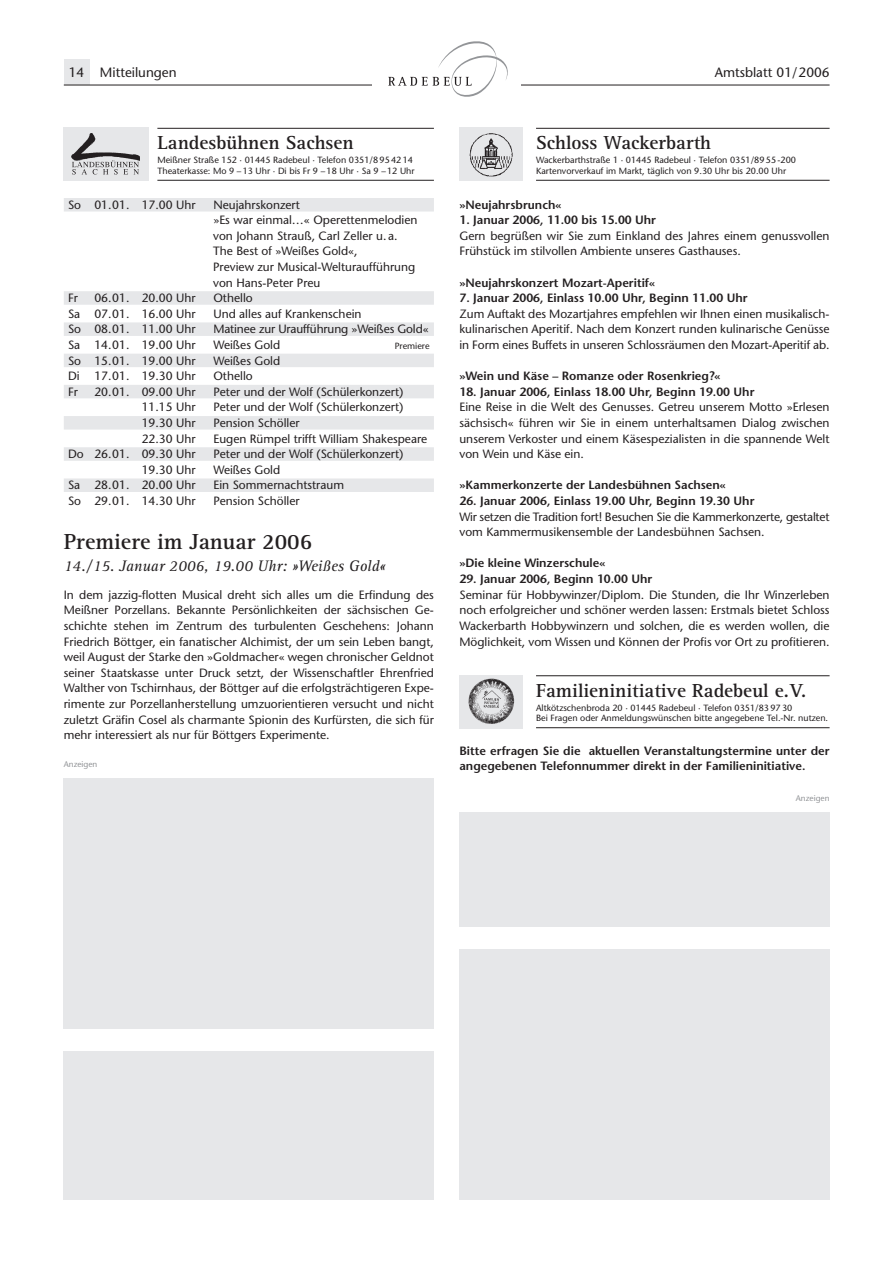
<style>
.page{position:relative;width:893px;height:1262px;background:#fff}
.page>*{position:absolute;margin:0;border:0;box-sizing:border-box;transform-origin:0 0}
.t1{font:700 22.5px "Rotis Serif";color:#231f20}
.t2{font:700 19.5px "Rotis Serif";color:#231f20}
.t3{font:italic 15.75px "Rotis Serif";color:#231f20}
.t4{font:13.5px "Stone Sans";color:#231f20}
.t5{font:12px/15.6px "Stone Sans";color:#231f20;text-align:justify}
.t6{font:600 12px/15.6px "Stone Sans";color:#231f20}
.t7{font:9px/10.5px "Stone Sans";color:#231f20}
.t8{font:8.25px "Stone Sans";color:#939598}
</style>
<div class="page">
<div style="left:64px;top:60px;width:25px;height:25px;background:#e6e7e9"></div>
<hr style="left:64px;top:85px;width:765px;height:1px;background:#231f20">
<div style="left:372px;top:36px;width:149px;height:64px;background:#fff"></div>
<svg style="left:388px;top:41px;width:120px;height:56px"></svg>
<hr style="left:157px;top:128px;width:277px;height:1px;background:#231f20">
<hr style="left:157px;top:180px;width:277px;height:1px;background:#231f20">
<div style="left:64px;top:198px;width:370px;height:13px;background:#e6e7e9"></div>
<div style="left:64px;top:291px;width:370px;height:14px;background:#e6e7e9"></div>
<div style="left:64px;top:322px;width:370px;height:14px;background:#e6e7e9"></div>
<div style="left:64px;top:354px;width:370px;height:13px;background:#e6e7e9"></div>
<div style="left:64px;top:385px;width:370px;height:13px;background:#e6e7e9"></div>
<div style="left:64px;top:416px;width:370px;height:13px;background:#e6e7e9"></div>
<div style="left:64px;top:447px;width:370px;height:14px;background:#e6e7e9"></div>
<div style="left:64px;top:478px;width:370px;height:14px;background:#e6e7e9"></div>
<div style="left:64px;top:128px;width:85px;height:53px;background:#e6e7e9"></div>
<img style="left:72px;top:134px;width:67px;height:26px">
<svg style="left:72px;top:160px;width:67px;height:14px"></svg>
<hr style="left:536px;top:128px;width:293px;height:1px;background:#231f20">
<hr style="left:536px;top:180px;width:293px;height:1px;background:#231f20">
<img style="left:459px;top:129px;width:64px;height:52px">
<hr style="left:536px;top:675px;width:293px;height:1px;background:#231f20">
<hr style="left:536px;top:727px;width:293px;height:1px;background:#231f20">
<div style="left:459px;top:675px;width:64px;height:53px;background:#e6e7e9"></div>
<img style="left:469px;top:679px;width:46px;height:45px">
<div style="left:64px;top:1050px;width:370px;height:149px;background:#e6e7e9"></div>
<div style="left:64px;top:778px;width:370px;height:251px;background:#e6e7e9"></div>
<div style="left:459px;top:948px;width:370px;height:251px;background:#e6e7e9"></div>
<div style="left:459px;top:812px;width:370px;height:115px;background:#e6e7e9"></div>
<p class="t4" style="left:69px;top:67px;width:109px">14 Mitteilungen</p>
<p class="t4" style="left:714px;top:67px;width:116px">Amtsblatt 01/2006</p>
<h2 class="t2" style="left:157px;top:136px;width:198px">Landesbühnen Sachsen</h2>
<p class="t7" style="left:157px;top:156px;width:259px">Meißner Straße 152 · 01445 Radebeul · Telefon 0351/8 95 42 14<br>Theaterkasse: Mo 9 – 13 Uhr · Di bis Fr 9 – 18 Uhr · Sa 9 – 12 Uhr</p>
<p class="t5" style="left:68px;top:198px;width:129px">So 01.01. 17.00 Uhr</p>
<p class="t5" style="left:213px;top:198px;width:206px;text-align:left">Neujahrskonzert<br>»Es war einmal…« Operettenmelodien von Johann Strauß, Carl Zeller u. a.<br>The Best of »Weißes Gold«,<br>Preview zur Musical-Welturaufführung von Hans-Peter Preu</p>
<p class="t5" style="left:68px;top:291px;width:11px">Fr</p>
<p class="t5" style="left:94px;top:291px;width:103px">06.01. 20.00 Uhr</p>
<p class="t5" style="left:213px;top:291px;width:41px">Othello</p>
<p class="t5" style="left:68px;top:307px;width:129px">Sa 07.01. 16.00 Uhr</p>
<p class="t5" style="left:213px;top:307px;width:150px">Und alles auf Krankenschein</p>
<p class="t5" style="left:68px;top:323px;width:129px">So 08.01. 11.00 Uhr</p>
<p class="t5" style="left:213px;top:323px;width:217px">Matinee zur Uraufführung »Weißes Gold«</p>
<p class="t5" style="left:68px;top:338px;width:129px">Sa 14.01. 19.00 Uhr</p>
<p class="t5" style="left:213px;top:338px;width:68px">Weißes Gold</p>
<p class="t7" style="left:394px;top:341px;width:36px">Premiere</p>
<p class="t5" style="left:68px;top:354px;width:129px">So 15.01. 19.00 Uhr</p>
<p class="t5" style="left:213px;top:354px;width:68px">Weißes Gold</p>
<p class="t5" style="left:68px;top:369px;width:129px">Di 17.01. 19.30 Uhr</p>
<p class="t5" style="left:213px;top:369px;width:41px">Othello</p>
<p class="t5" style="left:68px;top:385px;width:11px">Fr</p>
<p class="t5" style="left:94px;top:385px;width:103px">20.01. 09.00 Uhr</p>
<p class="t5" style="left:213px;top:385px;width:191px">Peter und der Wolf (Schülerkonzert)</p>
<p class="t5" style="left:142px;top:401px;width:55px">11.15 Uhr</p>
<p class="t5" style="left:213px;top:401px;width:191px">Peter und der Wolf (Schülerkonzert)</p>
<p class="t5" style="left:142px;top:416px;width:55px">19.30 Uhr</p>
<p class="t5" style="left:213px;top:416px;width:88px">Pension Schöller</p>
<p class="t5" style="left:142px;top:432px;width:55px">22.30 Uhr</p>
<p class="t5" style="left:213px;top:432px;width:215px">Eugen Rümpel trifft William Shakespeare</p>
<p class="t5" style="left:68px;top:447px;width:129px">Do 26.01. 09.30 Uhr</p>
<p class="t5" style="left:213px;top:447px;width:191px">Peter und der Wolf (Schülerkonzert)</p>
<p class="t5" style="left:142px;top:463px;width:55px">19.30 Uhr</p>
<p class="t5" style="left:213px;top:463px;width:68px">Weißes Gold</p>
<p class="t5" style="left:68px;top:479px;width:129px">Sa 28.01. 20.00 Uhr</p>
<p class="t5" style="left:213px;top:479px;width:132px">Ein Sommernachtstraum</p>
<p class="t5" style="left:68px;top:494px;width:129px">So 29.01. 14.30 Uhr</p>
<p class="t5" style="left:213px;top:494px;width:88px">Pension Schöller</p>
<h1 class="t1" style="left:64px;top:533px;width:250px">Premiere im Januar 2006</h1>
<h3 class="t3" style="left:64px;top:560px;width:323px">14./15. Januar 2006, 19.00 Uhr: »Weißes Gold«</h3>
<p class="t5" style="left:64px;top:588px;width:371px">In dem jazzig-flotten Musical dreht sich alles um die Erfindung des Meißner Porzellans. Bekannte Persönlichkeiten der sächsischen Ge&shy;schichte stehen im Zentrum des turbulenten Geschehens: Johann Friedrich Böttger, ein fanatischer Alchimist, der um sein Leben bangt, weil August der Starke den »Goldmacher« wegen chronischer Geldnot seiner Staatskasse unter Druck setzt, der Wissenschaftler Ehrenfried Walther von Tschirnhaus, der Böttger auf die erfolgsträchtigeren Expe&shy;rimente zur Porzellanherstellung umzuorientieren versucht und nicht zuletzt Gräfin Cosel als charmante Spionin des Kurfürsten, die sich für mehr interessiert als nur für Böttgers Experimente.</p>
<p class="t8" style="left:64px;top:761px;width:35px">Anzeigen</p>
<h2 class="t2" style="left:536px;top:136px;width:176px">Schloss Wackerbarth</h2>
<p class="t7" style="left:536px;top:156px;width:261px">Wackerbarthstraße 1 · 01445 Radebeul · Telefon 0351/89 55 -200<br>Kartenvorverkauf im Markt, täglich von 9.30 Uhr bis 20.00 Uhr</p>
<p class="t6" style="left:459px;top:198px;width:104px">»Neujahrsbrunch«</p>
<p class="t6" style="left:459px;top:213px;width:198px">1. Januar 2006, 11.00 bis 15.00 Uhr</p>
<p class="t5" style="left:459px;top:229px;width:371px">Gern begrüßen wir Sie zum Einkland des Jahres einem genussvollen<br>Frühstück im stilvollen Ambiente unseres Gasthauses.</p>
<p class="t6" style="left:459px;top:276px;width:197px">»Neujahrskonzert Mozart-Aperitif«</p>
<p class="t6" style="left:459px;top:291px;width:290px">7. Januar 2006, Einlass 10.00 Uhr, Beginn 11.00 Uhr</p>
<p class="t5" style="left:459px;top:307px;width:371px">Zum Auftakt des Mozartjahres empfehlen wir Ihnen einen musikalisch&shy;kulinarischen Aperitif. Nach dem Konzert runden kulinarische Genüsse in Form eines Buffets in unseren Schlossräumen den Mozart-Aperitif ab.</p>
<p class="t6" style="left:459px;top:369px;width:262px">»Wein und Käse – Romanze oder Rosenkrieg?«</p>
<p class="t6" style="left:459px;top:385px;width:296px">18. Januar 2006, Einlass 18.00 Uhr, Beginn 19.00 Uhr</p>
<p class="t5" style="left:459px;top:401px;width:371px">Eine Reise in die Welt des Genusses. Getreu unserem Motto »Erlesen sächsisch« führen wir Sie in einem unterhaltsamen Dialog zwischen unserem Verkoster und einem Käsespezialisten in die spannende Welt von Wein und Käse ein.</p>
<p class="t6" style="left:459px;top:479px;width:268px">»Kammerkonzerte der Landesbühnen Sachsen«</p>
<p class="t6" style="left:459px;top:494px;width:296px">26. Januar 2006, Einlass 19.00 Uhr, Beginn 19.30 Uhr</p>
<p class="t5" style="left:459px;top:510px;width:371px">Wir setzen die Tradition fort! Besuchen Sie die Kammerkonzerte, gestaltet vom Kammermusikensemble der Landesbühnen Sachsen.</p>
<p class="t6" style="left:459px;top:557px;width:147px">»Die kleine Winzerschule«</p>
<p class="t6" style="left:459px;top:572px;width:194px">29. Januar 2006, Beginn 10.00 Uhr</p>
<p class="t5" style="left:459px;top:588px;width:371px">Seminar für Hobbywinzer/Diplom. Die Stunden, die Ihr Winzerleben noch erfolgreicher und schöner werden lassen: Erstmals bietet Schloss Wackerbarth Hobbywinzern und solchen, die es werden wollen, die Möglichkeit, vom Wissen und Können der Profis vor Ort zu profitieren.</p>
<h2 class="t2" style="left:536px;top:683px;width:272px">Familieninitiative Radebeul e.V.</h2>
<p class="t7" style="left:536px;top:703px;width:294px">Altkötzschenbroda 20 · 01445 Radebeul · Telefon 0351/83 97 30<br>Bei Fragen oder Anmeldungswünschen bitte angegebene Tel.-Nr. nutzen.</p>
<p class="t6" style="left:459px;top:744px;width:371px">Bitte erfragen Sie die aktuellen Veranstaltungstermine unter der angegebenen Telefonnummer direkt in der Familieninitiative.</p>
<p class="t8" style="left:795px;top:795px;width:35px">Anzeigen</p>
</div>
